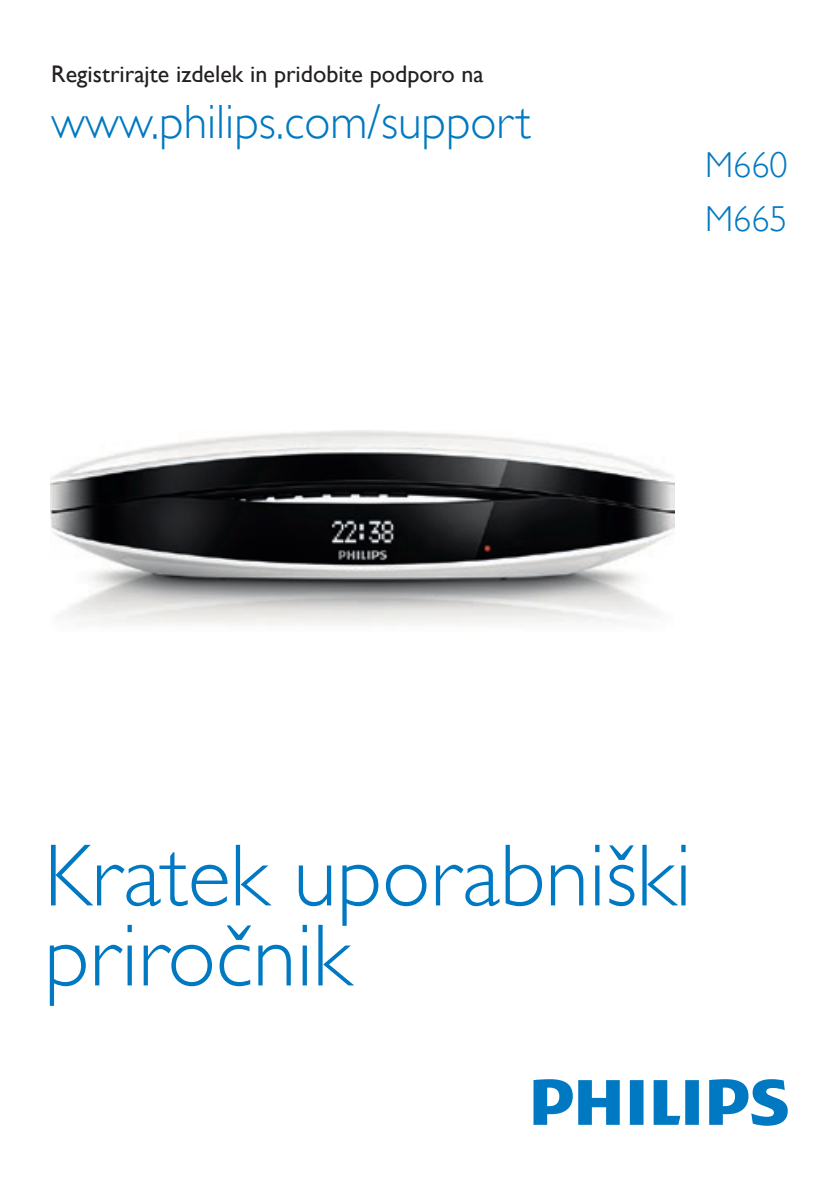
<style>
.page{position:relative;width:840px;height:1191px;background:#fff}
.page>*{position:absolute;margin:0;border:0;box-sizing:border-box;transform-origin:0 0}
.t1{font:88.8px/80px "Gill Sans Alt One WGL Light";color:#0079c2}
.t2{font:48px "Gill Sans Alt One WGL Light";color:#0079c2}
.t3{font:36px/54px "Gill Sans Alt One WGL Light";color:#0079c2}
.t4{font:24px "Gill Sans Alt One WGL";color:#231f20}
</style>
<div class="page">
<img style="left:51px;top:430px;width:623px;height:195px">
<svg style="left:533px;top:1079px;width:254px;height:46px"></svg>
<p class="t4" style="left:51px;top:57px;width:433px">Registrirajte izdelek in pridobite podporo na</p>
<h2 class="t2" style="left:51px;top:90px;width:481px">www.philips.com/support</h2>
<h3 class="t3" style="left:704px;top:138px;width:84px">M660<br>M665</h3>
<h1 class="t1" style="left:44px;top:836px;width:648px">Kratek uporabniški priročnik</h1>
</div>
